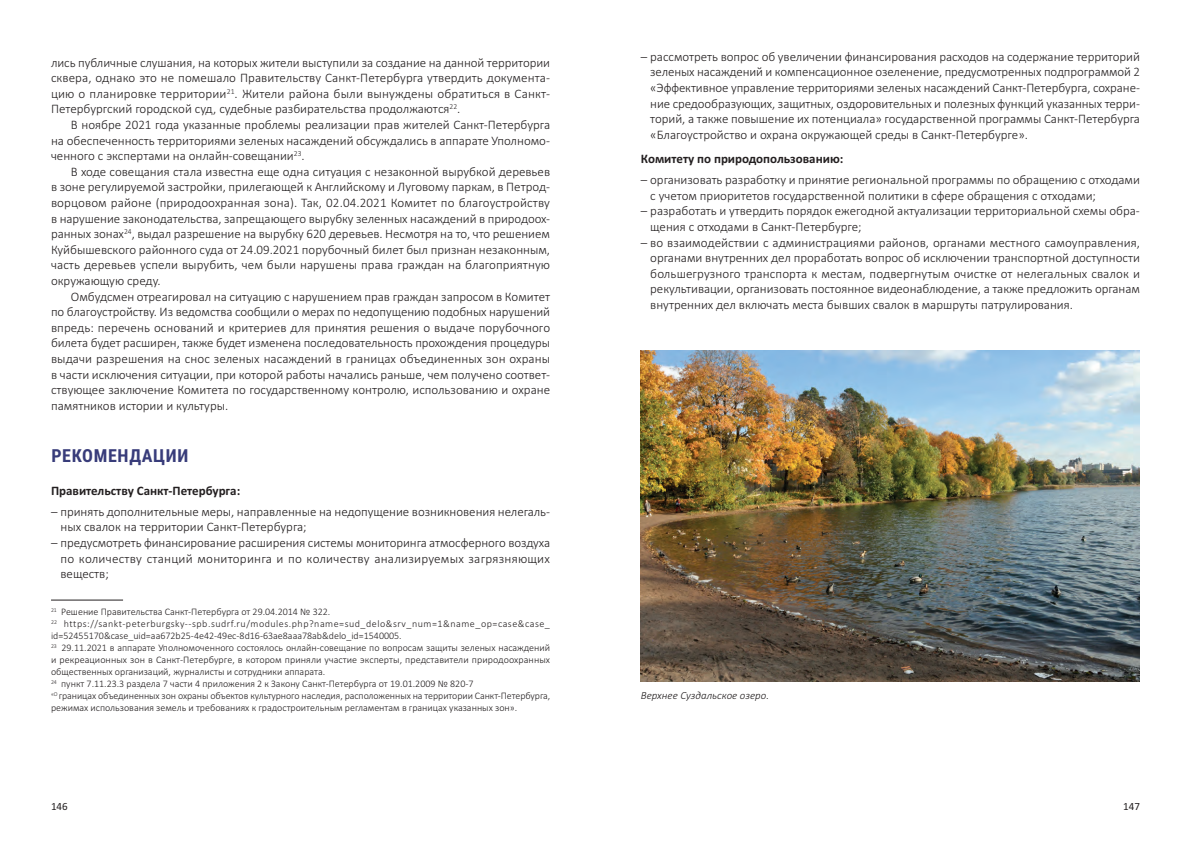
<style>
.page{position:relative;width:1191px;height:842px;background:#fff}
.page>*{position:absolute;margin:0;border:0;box-sizing:border-box;transform-origin:0 0}
.t1{font:700 18px "Roboto Condensed";letter-spacing:.035em;color:#383c7a}
.t2{font:300 13px/15.6px "Calibri";color:#231f20;text-align:justify}
.t3{font:700 13px "Calibri";color:#231f20}
.t4{font:italic 300 11px "Calibri";color:#231f20}
.t5{font:11px "Calibri";color:#231f20}
.t6{font:300 10px/12px "Calibri";color:#231f20}
</style>
<div class="page">
<img style="left:641px;top:350px;width:499px;height:331px">
<hr style="left:51px;top:600px;width:72px;height:1px;background:#231f20">
<p class="t2" style="left:51px;top:56px;width:500px">лись публичные слушания, на которых жители выступили за создание на данной территории сквера, однако это не помешало Правительству Санкт-Петербурга утвердить документа&shy;цию о планировке территории<sup>21</sup>. Жители района были вынуждены обратиться в Санкт-Петербургский городской суд, судебные разбирательства продолжаются<sup>22</sup>.</p>
<p class="t2" style="left:51px;top:118px;width:500px;text-indent:20px">В ноябре 2021 года указанные проблемы реализации прав жителей Санкт-Петербурга на обеспеченность территориями зеленых насаждений обсуждались в аппарате Уполномо&shy;ченного с экспертами на онлайн-совещании<sup>23</sup>.</p>
<p class="t2" style="left:51px;top:165px;width:500px;text-indent:20px">В ходе совещания стала известна еще одна ситуация с незаконной вырубкой деревьев в зоне регулируемой застройки, прилегающей к Английскому и Луговому паркам, в Петрод&shy;ворцовом районе (природоохранная зона). Так, 02.04.2021 Комитет по благоустройству в нарушение законодательства, запрещающего вырубку зеленных насаждений в природоох&shy;ранных зонах<sup>24</sup>, выдал разрешение на вырубку 620 деревьев. Несмотря на то, что решением Куйбышевского районного суда от 24.09.2021 порубочный билет был признан незаконным, часть деревьев успели вырубить, чем были нарушены права граждан на благоприятную окружающую среду.</p>
<p class="t2" style="left:51px;top:290px;width:500px;text-indent:20px">Омбудсмен отреагировал на ситуацию с нарушением прав граждан запросом в Комитет по благоустройству. Из ведомства сообщили о мерах по недопущению подобных нарушений впредь: перечень оснований и критериев для принятия решения о выдаче порубочного билета будет расширен, также будет изменена последовательность прохождения процедуры выдачи разрешения на снос зеленых насаждений в границах объединенных зон охраны в части исключения ситуации, при которой работы начались раньше, чем получено соответ&shy;ствующее заключение Комитета по государственному контролю, использованию и охране памятников истории и культуры.</p>
<h1 class="t1" style="left:51px;top:448px;width:139px">РЕКОМЕНДАЦИИ</h1>
<p class="t3" style="left:51px;top:482px;width:191px">Правительству Санкт-Петербурга:</p>
<p class="t2" style="left:60px;top:505px;width:491px;text-indent:-9px">– принять дополнительные меры, направленные на недопущение возникновения нелегаль&shy;ных свалок на территории Санкт-Петербурга;</p>
<p class="t2" style="left:60px;top:536px;width:491px;text-indent:-9px">– предусмотреть финансирование расширения системы мониторинга атмосферного воздуха по количеству станций мониторинга и по количеству анализируемых загрязняющих веществ;</p>
<p class="t6" style="left:51px;top:606px;width:500px"><sup>21</sup> Решение Правительства Санкт-Петербурга от 29.04.2014 № 322.<br><sup>22</sup> https://sankt-peterburgsky--spb.sudrf.ru/modules.php?name=sud_delo&amp;srv_num=1&amp;name_op=case&amp;case_ id=52455170&amp;case_uid=aa672b25-4e42-49ec-8d16-63ae8aaa78ab&amp;delo_id=1540005.<br><sup>23</sup> 29.11.2021 в аппарате Уполномоченного состоялось онлайн-совещание по вопросам защиты зеленых насаждений и рекреационных зон в Санкт-Петербурге, в котором приняли участие эксперты, представители природоохранных общественных организаций, журналисты и сотрудники аппарата.<br><sup>24</sup> пункт 7.11.23.3 раздела 7 части 4 приложения 2 к Закону Санкт-Петербурга от 19.01.2009 № 820-7<br><sup>«О</sup> границах объединенных зон охраны объектов культурного наследия, расположенных на территории Санкт-Петербурга, режимах использования земель и требованиях к градостроительным регламентам в границах указанных зон».</p>
<p class="t2" style="left:650px;top:50px;width:491px;text-indent:-9px">– рассмотреть вопрос об увеличении финансирования расходов на содержание территорий зеленых насаждений и компенсационное озеленение, предусмотренных подпрограммой 2 «Эффективное управление территориями зеленых насаждений Санкт-Петербурга, сохране&shy;ние средообразующих, защитных, оздоровительных и полезных функций указанных терри&shy;торий, а также повышение их потенциала» государственной программы Санкт-Петербурга «Благоустройство и охрана окружающей среды в Санкт-Петербурге».</p>
<p class="t3" style="left:641px;top:151px;width:204px">Комитету по природопользованию:</p>
<p class="t2" style="left:650px;top:173px;width:491px;text-indent:-9px">– организовать разработку и принятие региональной программы по обращению с отходами с учетом приоритетов государственной политики в сфере обращения с отходами;</p>
<p class="t2" style="left:650px;top:204px;width:491px;text-indent:-9px">– разработать и утвердить порядок ежегодной актуализации территориальной схемы обра&shy;щения с отходами в Санкт-Петербурге;</p>
<p class="t2" style="left:650px;top:235px;width:491px;text-indent:-9px">– во взаимодействии с администрациями районов, органами местного самоуправления, органами внутренних дел проработать вопрос об исключении транспортной доступности большегрузного транспорта к местам, подвергнутым очистке от нелегальных свалок и рекультивации, организовать постоянное видеонаблюдение, а также предложить органам внутренних дел включать места бывших свалок в маршруты патрулирования.</p>
<p class="t4" style="left:641px;top:691px;width:130px">Верхнее Суздальское озеро.</p>
<p class="t5" style="left:51px;top:799px;width:18px">146</p>
<p class="t5" style="left:1123px;top:799px;width:18px">147</p>
</div>
